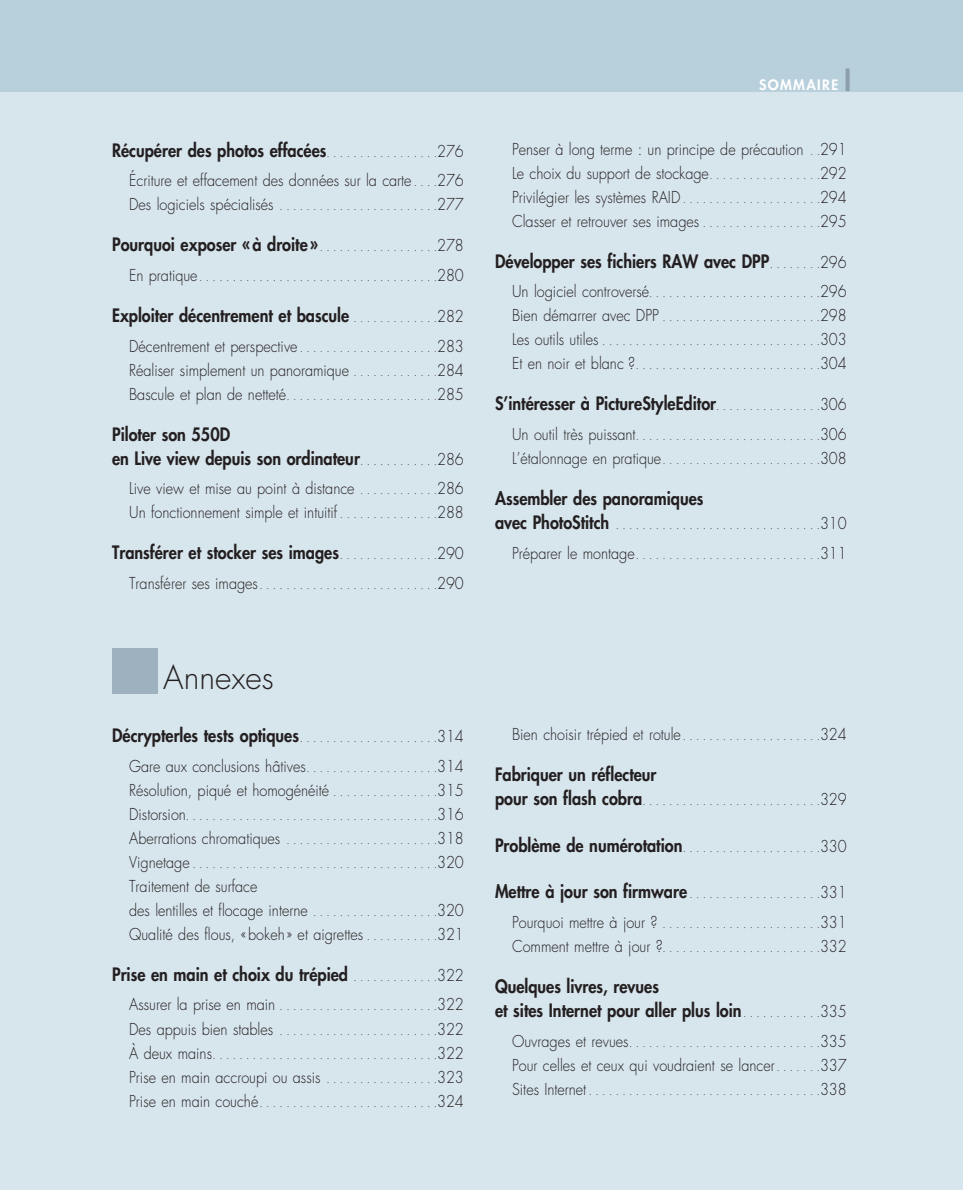
<style>
.page{position:relative;width:963px;height:1190px;background:#fff}
.page>*{position:absolute;margin:0;border:0;box-sizing:border-box;transform-origin:0 0}
.t1{font:300 32px "Futura";color:#231f20}
.t2{font:800 18px/24px "Futura";color:#231f20;scale:.9 1}
.t3{font:300 16px/24px "Futura";color:#231f20;scale:.9 1}
.t4{font:800 14px "Futura";letter-spacing:.1em;color:#fff}
.t5{font:300 12px/24px "Futura";color:#231f20;text-align:justify;scale:.9 1}
.s1{font-weight:300;font-size:12px}
.s2{font-weight:300;font-size:16px}
.s3{font-size:12px}
.s4{font-size:16px}
.s5{font-weight:800;font-size:18px}
</style>
<div class="page">
<div style="left:0;top:0;width:962px;height:1190px;background:#d7e5ec"></div>
<div style="left:0;top:0;width:962px;height:91px;background:#b8cfdc"></div>
<svg style="left:845px;top:68px;width:4px;height:23px"></svg>
<div style="left:112px;top:649px;width:45px;height:45px;background:#9db2be"></div>
<p class="t2" style="left:112px;top:139px;width:392px">Récupérer des photos effacées <span class="s1">. . . . . . . . . . . . . . . . .</span><span class="s2">276</span></p>
<p class="t3" style="left:129px;top:170px;width:373px">Écriture et effacement des données sur la carte <span class="s3">. . . .</span>276<br>Des logiciels spécialisés <span class="s3">. . . . . . . . . . . . . . . . . . . . . . . .</span>277</p>
<p class="t2" style="left:112px;top:234px;width:392px">Pourquoi exposer « à droite » <span class="s1">. . . . . . . . . . . . . . . . . .</span><span class="s2">278</span></p>
<p class="t5" style="left:129px;top:266px;width:373px"><span class="s4">En pratique</span> . . . . . . . . . . . . . . . . . . . . . . . . . . . . . . . . . . . .<span class="s4">280</span></p>
<p class="t2" style="left:112px;top:305px;width:392px">Exploiter décentrement et bascule <span class="s1">. . . . . . . . . . . . .</span><span class="s2">282</span></p>
<p class="t3" style="left:129px;top:335px;width:373px;text-align:justify">Décentrement et perspective <span class="s3">. . . . . . . . . . . . . . . . . . . . .</span>283<br>Réaliser simplement un panoramique <span class="s3">. . . . . . . . . . . . .</span>284<br>Bascule et plan de netteté <span class="s3">. . . . . . . . . . . . . . . . . . . . . . .</span>285</p>
<p class="t2" style="left:112px;top:423px;width:392px">Piloter son 550D<br>en Live view depuis son ordinateur <span class="s1">. . . . . . . . . . . .</span><span class="s2">286</span></p>
<p class="t3" style="left:129px;top:478px;width:373px">Live view et mise au point à distance <span class="s3">. . . . . . . . . . . .</span>286<br>Un fonctionnement simple et intuitif <span class="s3">. . . . . . . . . . . . . . .</span>288</p>
<p class="t2" style="left:112px;top:542px;width:392px">Transférer et stocker ses images <span class="s1">. . . . . . . . . . . . . . .</span><span class="s2">290</span></p>
<p class="t5" style="left:129px;top:574px;width:373px"><span class="s4">Transférer ses images</span> . . . . . . . . . . . . . . . . . . . . . . . . . . .<span class="s4">290</span></p>
<p class="t1" style="left:163px;top:663px;width:112px">Annexes</p>
<p class="t2" style="left:112px;top:725px;width:392px">Décrypterles tests optiques <span class="s1">. . . . . . . . . . . . . . . . . . . . .</span><span class="s2">314</span></p>
<p class="t3" style="left:129px;top:755px;width:373px">Gare aux conclusions hâtives <span class="s3">. . . . . . . . . . . . . . . . . . . .</span>314<br>Résolution, piqué et homogénéité <span class="s3">. . . . . . . . . . . . . . . .</span>315</p>
<p class="t5" style="left:129px;top:804px;width:373px"><span class="s4">Distorsion</span>. . . . . . . . . . . . . . . . . . . . . . . . . . . . . . . . . . . . . .<span class="s4">316</span></p>
<p class="t3" style="left:129px;top:827px;width:373px">Aberrations chromatiques <span class="s3">. . . . . . . . . . . . . . . . . . . . . . .</span>318</p>
<p class="t5" style="left:129px;top:852px;width:373px"><span class="s4">Vignetage</span> . . . . . . . . . . . . . . . . . . . . . . . . . . . . . . . . . . . . .<span class="s4">320</span></p>
<p class="t3" style="left:129px;top:875px;width:373px">Traitement de surface<br>des lentilles et flocage interne <span class="s3">. . . . . . . . . . . . . . . . . . .</span>320<br>Qualité des flous, « bokeh » et aigrettes <span class="s3">. . . . . . . . . . .</span>321</p>
<p class="t2" style="left:112px;top:963px;width:392px">Prise en main et choix du trépied <span class="s1">. . . . . . . . . . . . .</span><span class="s2">322</span></p>
<p class="t5" style="left:129px;top:995px;width:373px"><span class="s4">Assurer la prise en main</span> . . . . . . . . . . . . . . . . . . . . . . . .<span class="s4">322<br>Des appuis bien stables</span> . . . . . . . . . . . . . . . . . . . . . . . .<span class="s4">322<br>À deux mains</span> . . . . . . . . . . . . . . . . . . . . . . . . . . . . . . . . . .<span class="s4">322</span></p>
<p class="t3" style="left:129px;top:1066px;width:373px">Prise en main accroupi ou assis <span class="s3">. . . . . . . . . . . . . . . . .</span>323</p>
<p class="t5" style="left:129px;top:1091px;width:373px"><span class="s4">Prise en main couché</span> . . . . . . . . . . . . . . . . . . . . . . . . . . .<span class="s4">324</span></p>
<p class="t4" style="left:759px;top:78px;width:81px">SOMMAIRE</p>
<p class="t3" style="left:512px;top:138px;width:373px;text-align:justify">Penser à long terme : un principe de précaution <span class="s3">. .</span>291<br>Le choix du support de stockage <span class="s3">. . . . . . . . . . . . . . . . .</span>292<br>Privilégier les systèmes RAID <span class="s3">. . . . . . . . . . . . . . . . . . . . .</span>294<br>Classer et retrouver ses images <span class="s3">. . . . . . . . . . . . . . . . . .</span>295</p>
<p class="t2" style="left:495px;top:250px;width:392px">Développer ses fichiers RAW avec DPP <span class="s1">. . . . . . . .</span><span class="s2">296</span></p>
<p class="t5" style="left:512px;top:282px;width:373px"><span class="s4">Un logiciel controversé</span>. . . . . . . . . . . . . . . . . . . . . . . . . .<span class="s4">296<br>Bien démarrer avec DPP</span> . . . . . . . . . . . . . . . . . . . . . . . .<span class="s4">298<br>Les outils utiles</span> . . . . . . . . . . . . . . . . . . . . . . . . . . . . . . . . .<span class="s4">303<br>Et en noir et blanc ?</span> . . . . . . . . . . . . . . . . . . . . . . . . . . . .<span class="s4">304</span></p>
<p class="t2" style="left:495px;top:393px;width:392px">S’intéresser à PictureStyleEditor <span class="s1">. . . . . . . . . . . . . . . .</span><span class="s2">306</span></p>
<p class="t5" style="left:512px;top:425px;width:373px"><span class="s4">Un outil très puissant</span> . . . . . . . . . . . . . . . . . . . . . . . . . . . .<span class="s4">306</span></p>
<p class="t3" style="left:512px;top:447px;width:373px">L’étalonnage en pratique <span class="s3">. . . . . . . . . . . . . . . . . . . . . . . .</span>308</p>
<p class="t2" style="left:495px;top:488px;width:233px">Assembler des panoramiques</p>
<p class="t5" style="left:495px;top:514px;width:392px"><span class="s5">avec PhotoStitch</span> . . . . . . . . . . . . . . . . . . . . . . . . . . . . . . .<span class="s4">310</span></p>
<p class="t5" style="left:512px;top:543px;width:373px"><span class="s4">Préparer le montage</span> . . . . . . . . . . . . . . . . . . . . . . . . . . . .<span class="s4">311</span></p>
<p class="t3" style="left:512px;top:723px;width:373px">Bien choisir trépied et rotule <span class="s3">. . . . . . . . . . . . . . . . . . . . .</span>324</p>
<p class="t2" style="left:495px;top:764px;width:181px">Fabriquer un réflecteur</p>
<p class="t5" style="left:495px;top:790px;width:392px"><span class="s5">pour son flash cobra</span> . . . . . . . . . . . . . . . . . . . . . . . . . . .<span class="s4">329</span></p>
<p class="t2" style="left:495px;top:834px;width:392px">Problème de numérotation <span class="s1">. . . . . . . . . . . . . . . . . . . . .</span><span class="s2">330</span></p>
<p class="t2" style="left:495px;top:881px;width:392px">Mettre à jour son firmware <span class="s1">. . . . . . . . . . . . . . . . . . . .</span><span class="s2">331</span></p>
<p class="t5" style="left:512px;top:913px;width:373px"><span class="s4">Pourquoi mettre à jour ?</span> . . . . . . . . . . . . . . . . . . . . . . . .<span class="s4">331<br>Comment mettre à jour ?</span>. . . . . . . . . . . . . . . . . . . . . . . .<span class="s4">332</span></p>
<p class="t2" style="left:495px;top:976px;width:392px">Quelques livres, revues<br>et sites Internet pour aller plus loin <span class="s1">. . . . . . . . . . . .</span><span class="s2">335</span></p>
<p class="t5" style="left:512px;top:1031px;width:373px"><span class="s4">Ouvrages et revues</span> . . . . . . . . . . . . . . . . . . . . . . . . . . . . .<span class="s4">335</span></p>
<p class="t3" style="left:512px;top:1054px;width:373px">Pour celles et ceux qui voudraient se lancer <span class="s3">. . . . . . .</span>337</p>
<p class="t5" style="left:512px;top:1079px;width:373px"><span class="s4">Sites Internet</span> . . . . . . . . . . . . . . . . . . . . . . . . . . . . . . . . . . .<span class="s4">338</span></p>
</div>
